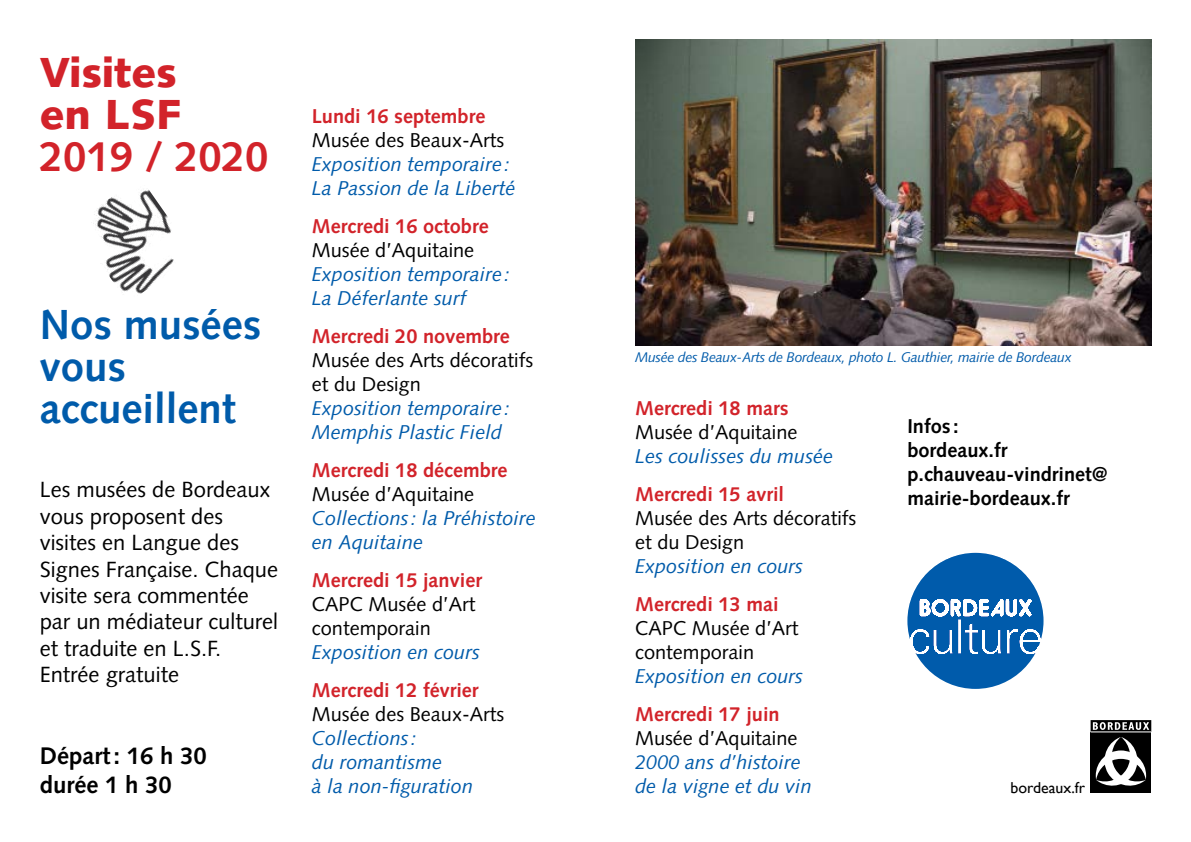
<style>
.page{position:relative;width:1191px;height:842px;background:#fff}
.page>*{position:absolute;margin:0;border:0;box-sizing:border-box;transform-origin:0 0}
.t1{font:700 42px/42px "Syntax";color:#005baa}
.t2{font:900 42px/42px "Syntax";color:#d2232a}
.t3{font:700 42px "Syntax";color:#d2232a}
.t4{font:700 24px/28.8px "Syntax";color:#000}
.t5{font:22px/26.4px "Syntax";color:#000}
.t6{font:italic 20px/24px "Syntax";color:#005baa}
.t7{font:20px/24px "Syntax";color:#000}
.t8{font:700 20px "Syntax";color:#d2232a}
.t9{font:700 20px/24px "Syntax";color:#000}
.t10{font:15.8px "Gill Sans";color:#000}
.t11{font:italic 14px "Syntax";letter-spacing:-.02em;color:#005baa}
</style>
<div class="page">
<img style="left:93px;top:189px;width:81px;height:105px">
<div style="left:1090px;top:732px;width:61px;height:61px;background:#000"></div>
<svg style="left:1090px;top:720px;width:61px;height:66px"></svg>
<hr style="left:1090px;top:732px;width:61px;height:1px;background:#fff">
<img style="left:907px;top:553px;width:136px;height:136px;border-radius:68px">
<img style="left:635px;top:40px;width:516px;height:305px">
<h1 class="t2" style="left:40px;top:52px;width:143px">Visites en LSF</h1>
<h1 class="t3" style="left:40px;top:132px;width:230px">2019 / 2020</h1>
<h1 class="t1" style="left:40px;top:304px;width:223px">Nos musées vous accueillent</h1>
<p class="t5" style="left:40px;top:477px;width:240px">Les musées de Bordeaux vous proposent des visites en Langue des<br>Signes Française. Chaque visite sera commentée par un médiateur culturel et traduite en L.S.F.<br>Entrée gratuite</p>
<p class="t4" style="left:40px;top:741px;width:169px">Départ: 16 h 30 durée 1 h 30</p>
<p class="t8" style="left:312px;top:104px;width:175px">Lundi 16 septembre</p>
<p class="t7" style="left:312px;top:128px;width:194px">Musée des Beaux-Arts</p>
<p class="t6" style="left:312px;top:152px;width:205px">Exposition temporaire:<br>La Passion de la Liberté</p>
<p class="t8" style="left:312px;top:214px;width:178px">Mercredi 16 octobre</p>
<p class="t7" style="left:312px;top:238px;width:164px">Musée d’Aquitaine</p>
<p class="t6" style="left:312px;top:262px;width:200px">Exposition temporaire:<br>La Déferlante surf</p>
<p class="t8" style="left:312px;top:324px;width:199px">Mercredi 20 novembre</p>
<p class="t7" style="left:312px;top:348px;width:223px">Musée des Arts décoratifs et du Design</p>
<p class="t6" style="left:312px;top:396px;width:200px">Exposition temporaire:<br>Memphis Plastic Field</p>
<p class="t8" style="left:312px;top:458px;width:197px">Mercredi 18 décembre</p>
<p class="t7" style="left:312px;top:482px;width:164px">Musée d’Aquitaine</p>
<p class="t6" style="left:312px;top:506px;width:225px">Collections: la Préhistoire en Aquitaine</p>
<p class="t8" style="left:312px;top:568px;width:172px">Mercredi 15 janvier</p>
<p class="t7" style="left:312px;top:592px;width:165px">CAPC Musée d’Art contemporain</p>
<p class="t6" style="left:312px;top:640px;width:169px">Exposition en cours</p>
<p class="t8" style="left:312px;top:678px;width:168px">Mercredi 12 février</p>
<p class="t7" style="left:312px;top:702px;width:194px">Musée des Beaux-Arts</p>
<p class="t6" style="left:312px;top:726px;width:163px">Collections:<br>du romantisme<br>à la non-figuration</p>
<p class="t11" style="left:635px;top:349px;width:438px">Musée des Beaux-Arts de Bordeaux, photo L. Gauthier, mairie de Bordeaux</p>
<p class="t8" style="left:635px;top:396px;width:155px">Mercredi 18 mars</p>
<p class="t7" style="left:635px;top:420px;width:164px">Musée d’Aquitaine</p>
<p class="t6" style="left:635px;top:444px;width:199px">Les coulisses du musée</p>
<p class="t8" style="left:635px;top:482px;width:150px">Mercredi 15 avril</p>
<p class="t7" style="left:635px;top:506px;width:223px">Musée des Arts décoratifs et du Design</p>
<p class="t6" style="left:635px;top:554px;width:169px">Exposition en cours</p>
<p class="t8" style="left:635px;top:592px;width:145px">Mercredi 13 mai</p>
<p class="t7" style="left:635px;top:616px;width:165px">CAPC Musée d’Art contemporain</p>
<p class="t6" style="left:635px;top:664px;width:169px">Exposition en cours</p>
<p class="t8" style="left:635px;top:702px;width:146px">Mercredi 17 juin</p>
<p class="t7" style="left:635px;top:726px;width:164px">Musée d’Aquitaine</p>
<p class="t6" style="left:635px;top:750px;width:178px">2000 ans d’histoire de la vigne et du vin</p>
<p class="t9" style="left:907px;top:414px;width:202px">Infos :<br>bordeaux.fr p.chauveau-vindrinet@ mairie-bordeaux.fr</p>
<p class="t10" style="left:1010px;top:778px;width:76px">bordeaux.fr</p>
</div>
